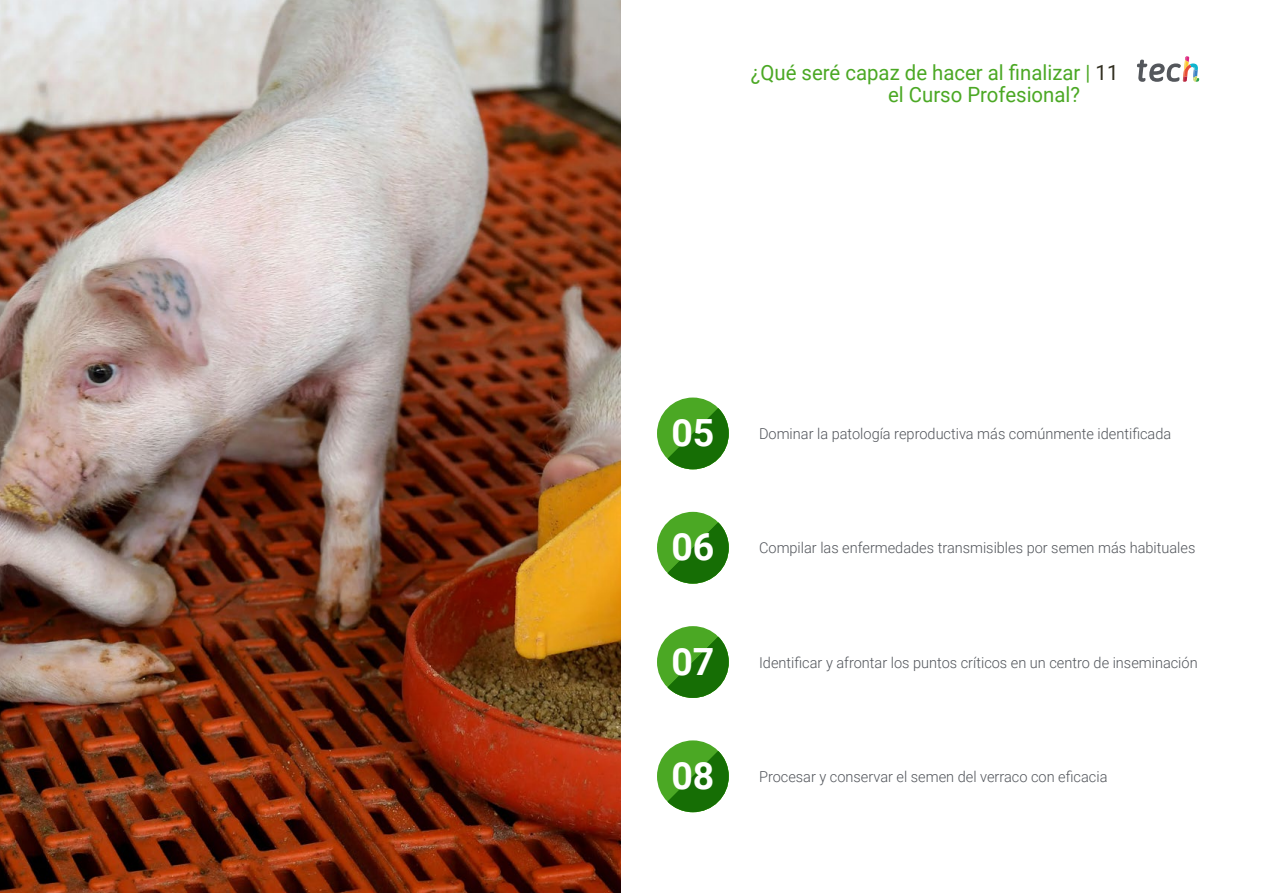
<style>
.page{position:relative;width:1263px;height:893px;background:#fff}
.page>*{position:absolute;margin:0;border:0;box-sizing:border-box;transform-origin:0 0}
.t1{font:700 37.5px "Roboto";color:#fff}
.t2{font:21px/22.5px "Roboto";color:#4ba824}
.t3{font:300 15px "Roboto";color:#52555b}
.s1{color:#312e20}
</style>
<div class="page">
<img style="left:0;top:0;width:621px;height:893px">
<svg style="left:1137px;top:56px;width:62px;height:26px"></svg>
<div style="left:657px;top:512px;width:72px;height:72px;background:#4ba824;border-radius:50%"></div>
<svg style="left:667px;top:522px;width:62px;height:62px"></svg>
<div style="left:657px;top:740px;width:72px;height:72px;background:#4ba824;border-radius:50%"></div>
<svg style="left:667px;top:751px;width:62px;height:61px"></svg>
<div style="left:657px;top:626px;width:72px;height:72px;background:#4ba824;border-radius:50%"></div>
<svg style="left:667px;top:637px;width:62px;height:61px"></svg>
<div style="left:657px;top:398px;width:72px;height:71px;background:#4ba824;border-radius:50%"></div>
<svg style="left:667px;top:408px;width:62px;height:61px"></svg>
<h2 class="t2" style="left:888px;top:60px;width:232px;text-indent:-137px">¿Qué seré capaz de hacer al finalizar | <span class="s1">11 </span>el Curso Profesional?</h2>
<h1 class="t1" style="left:671px;top:407px;width:45px">05</h1>
<p class="t3" style="left:759px;top:423px;width:414px">Dominar la patología reproductiva más comúnmente identificada</p>
<h1 class="t1" style="left:671px;top:521px;width:45px">06</h1>
<p class="t3" style="left:759px;top:537px;width:438px">Compilar las enfermedades transmisibles por semen más habituales</p>
<h1 class="t1" style="left:671px;top:635px;width:45px">07</h1>
<p class="t3" style="left:759px;top:652px;width:440px">Identificar y afrontar los puntos críticos en un centro de inseminación</p>
<h1 class="t1" style="left:671px;top:749px;width:45px">08</h1>
<p class="t3" style="left:759px;top:766px;width:350px">Procesar y conservar el semen del verraco con eficacia</p>
</div>
